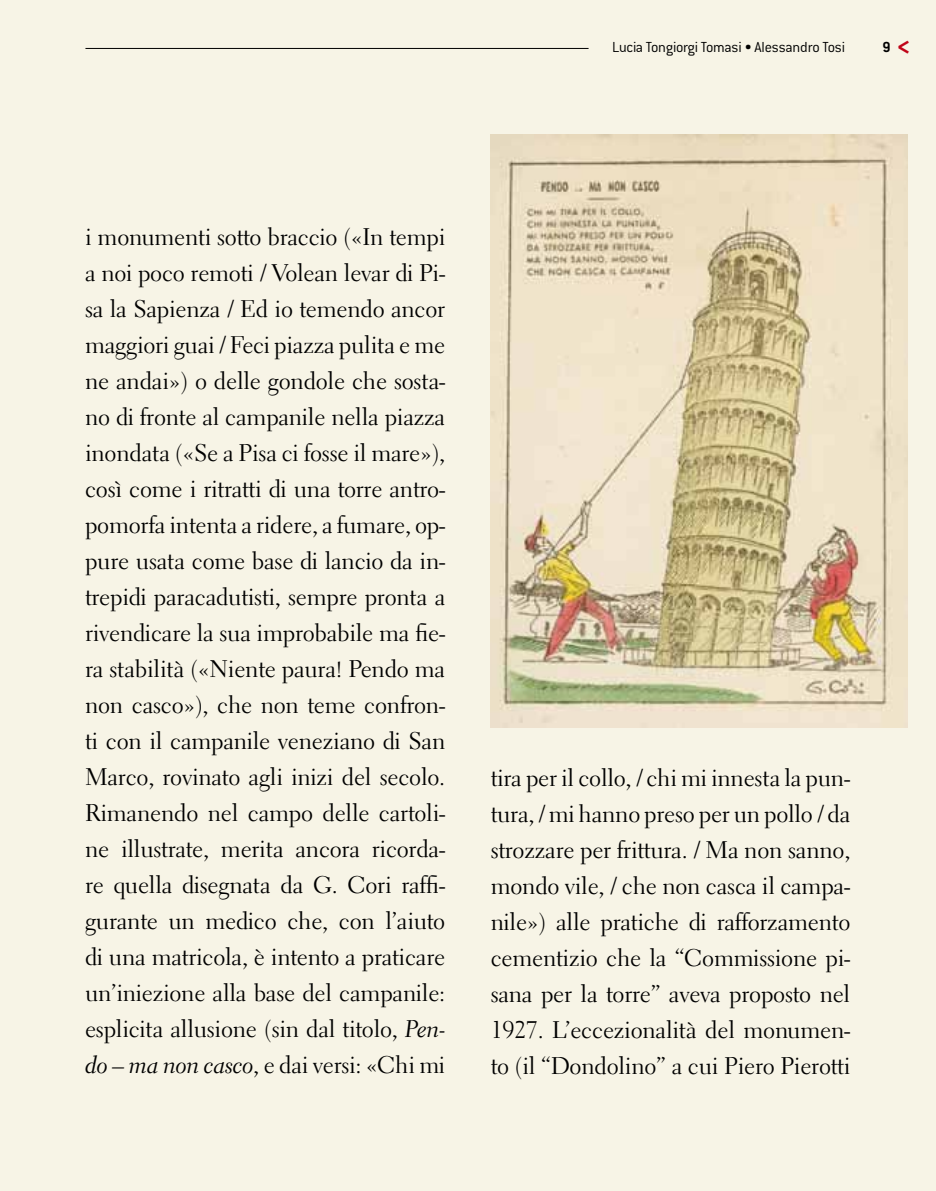
<style>
.page{position:relative;width:936px;height:1191px;background:#fff}
.page>*{position:absolute;margin:0;border:0;box-sizing:border-box;transform-origin:0 0}
.t1{font:24px/36px "Electra LT Std";letter-spacing:-.01em;color:#000;text-align:justify}
.t2{font:300 16px "Conduit ITC";letter-spacing:-.015em;color:#000}
.t3{font:700 16px "Conduit ITC";color:#000}
.s1{font-family:"Electra LT Std Cursive"}
</style>
<div class="page">
<div style="left:0;top:0;width:935px;height:1191px;background:#f7f4e6"></div>
<hr style="left:85px;top:48px;width:503px;height:1px;background:#000">
<img style="left:490px;top:135px;width:417px;height:593px">
<p class="t2" style="left:612px;top:38px;width:234px">Lucia Tongiorgi Tomasi • Alessandro Tosi</p>
<p class="t3" style="left:882px;top:38px;width:10px">9</p>
<p class="t1" style="left:85px;top:219px;width:362px">i monumenti sotto braccio («In tempi a noi poco remoti / Volean levar di Pi&shy;sa la Sapienza / Ed io temendo ancor maggiori guai / Feci piazza pulita e me ne andai») o delle gondole che sosta&shy;no di fronte al campanile nella piazza inondata («Se a Pisa ci fosse il mare»), così come i ritratti di una torre antro&shy;pomorfa intenta a ridere, a fumare, op&shy;pure usata come base di lancio da in&shy;trepidi paracadutisti, sempre pronta a rivendicare la sua improbabile ma fie&shy;ra stabilità («Niente paura! Pendo ma non casco»), che non teme confron&shy;ti con il campanile veneziano di San Marco, rovinato agli inizi del secolo.<br>Rimanendo nel campo delle cartoli&shy;ne illustrate, merita ancora ricorda&shy;re quella disegnata da G. Cori raffi&shy;gurante un medico che, con l’aiuto di una matricola, è intento a praticare un’iniezione alla base del campanile: esplicita allusione (sin dal titolo, <span class="s1">Pen&shy;do – ma non casco</span>, e dai versi: «Chi mi</p>
<p class="t1" style="left:490px;top:760px;width:361px">tira per il collo, / chi mi innesta la pun&shy;tura, / mi hanno preso per un pollo / da strozzare per frittura. / Ma non sanno, mondo vile, / che non casca il campa&shy;nile») alle pratiche di rafforzamento cementizio che la “Commissione pi&shy;sana per la torre” aveva proposto nel 1927. L’eccezionalità del monumen&shy;to (il “Dondolino” a cui Piero Pierotti</p>
</div>
